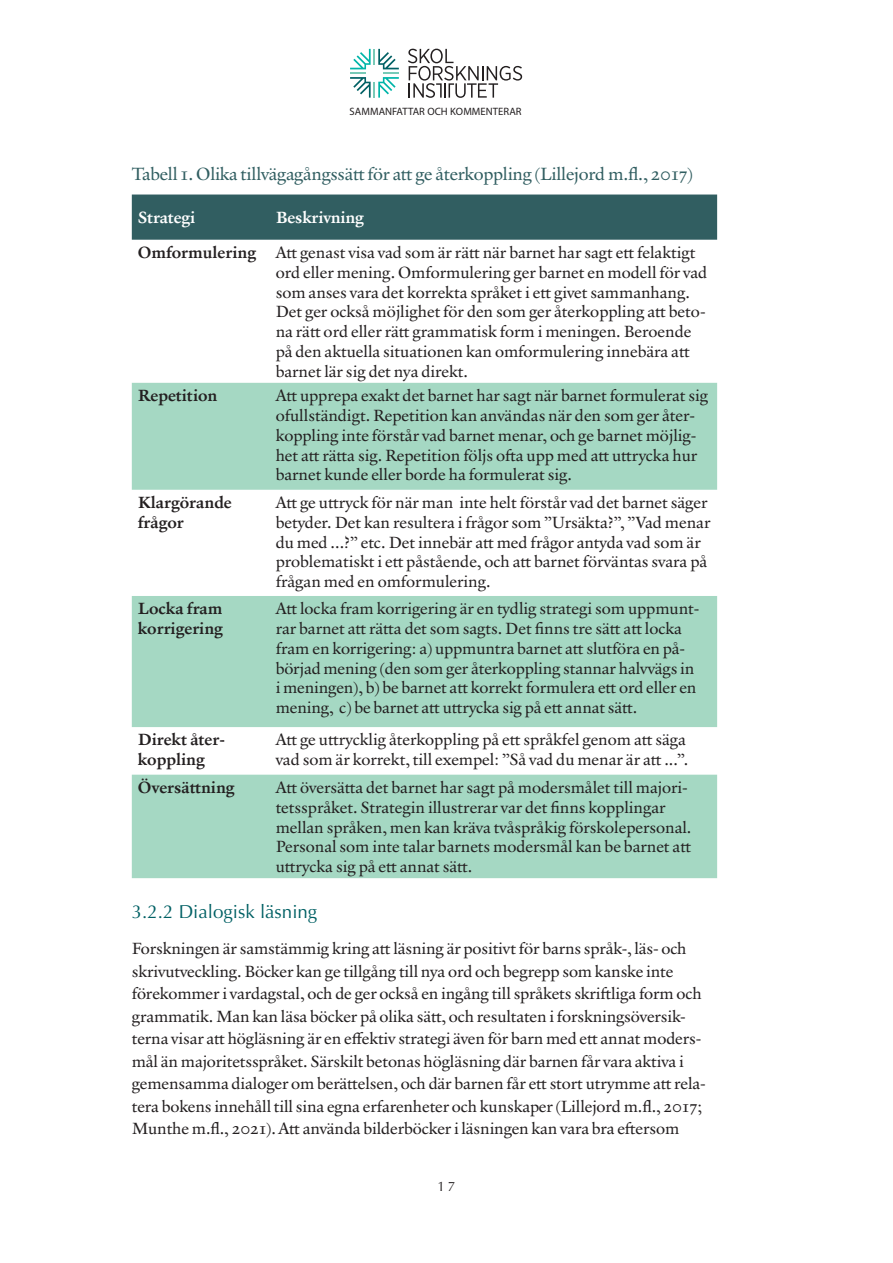
<style>
.page{position:relative;width:893px;height:1263px;background:#fff}
.page>*{position:absolute;margin:0;border:0;box-sizing:border-box;transform-origin:0 0}
.t1{font:18.75px "Optima";color:#006064}
.t2{font:18px "Verdigris MVB Pro Text";letter-spacing:-.01em;color:#315e61}
.t3{font:16.5px/19.8px "Verdigris MVB Pro Text";color:#231f20}
.t4{font:700 16.5px/19.8px "Verdigris MVB Pro Text";color:#231f20}
.t5{font:700 16.5px "Verdigris MVB Pro Text";letter-spacing:-.01em;color:#fff}
.t6{font:13.5px "Optima";color:#231f20}
.t7{font:10.65px "Myriad Pro";letter-spacing:.005em;color:#231f20}
.s1{font-weight:700;color:#fff}
.s2{font-weight:700}
</style>
<div class="page">
<svg style="left:408px;top:49px;width:114px;height:49px"></svg>
<svg style="left:350px;top:49px;width:49px;height:49px"></svg>
<div style="left:132px;top:195px;width:585px;height:45px;background:#315e61"></div>
<svg style="left:132px;top:383px;width:585px;height:495px;fill:#a5d8c3"></svg>
<p class="t7" style="left:350px;top:105px;width:174px">SAMMANFATTAR OCH KOMMENTERAR</p>
<p class="t2" style="left:132px;top:161px;width:563px">Tabell 1. Olika tillvägagångssätt för att ge återkoppling (Lillejord m.fl., 2017)</p>
<p class="t5" style="left:138px;top:206px;width:59px">Strategi</p>
<p class="t3" style="left:138px;top:200px;width:559px;line-height:34.8px;text-indent:138px"><span class="s1">Beskrivning<br></span><span class="s2">Omformulering</span> Att genast visa vad som är rätt när barnet har sagt ett felaktigt</p>
<p class="t3" style="left:276px;top:262px;width:433px">ord eller mening. Omformulering ger barnet en modell för vad som anses vara det korrekta språket i ett givet sammanhang.<br>Det ger också möjlighet för den som ger återkoppling att beto&shy;na rätt ord eller rätt grammatisk form i meningen. Beroende på den aktuella situationen kan omformulering innebära att barnet lär sig det nya direkt.</p>
<p class="t4" style="left:138px;top:385px;width:81px">Repetition</p>
<p class="t3" style="left:276px;top:385px;width:434px">Att upprepa exakt det barnet har sagt när barnet formulerat sig ofullständigt. Repetition kan användas när den som ger åter&shy;koppling inte förstår vad barnet menar, och ge barnet möjlig&shy;het att rätta sig. Repetition följs ofta upp med att uttrycka hur barnet kunde eller borde ha formulerat sig.</p>
<p class="t4" style="left:138px;top:492px;width:95px">Klargörande frågor</p>
<p class="t3" style="left:276px;top:492px;width:436px">Att ge uttryck för när man inte helt förstår vad det barnet säger betyder. Det kan resultera i frågor som ”Ursäkta?”, ”Vad menar du med ...?” etc. Det innebär att med frågor antyda vad som är problematiskt i ett påstående, och att barnet förväntas svara på frågan med en omformulering.</p>
<p class="t4" style="left:138px;top:598px;width:87px">Locka fram korrigering</p>
<p class="t3" style="left:276px;top:598px;width:425px">Att locka fram korrigering är en tydlig strategi som upp munt - rar barnet att rätta det som sagts. Det finns tre sätt att locka fram en korrigering: a) uppmuntra barnet att slutföra en på&shy;börjad mening (den som ger återkoppling stannar halvvägs in i meningen), b) be barnet att korrekt formulera ett ord eller en mening, c) be barnet att uttrycka sig på ett annat sätt.</p>
<p class="t4" style="left:138px;top:729px;width:89px">Direkt åter&shy;koppling</p>
<p class="t3" style="left:276px;top:729px;width:414px">Att ge uttrycklig återkoppling på ett språkfel genom att säga vad som är korrekt, till exempel: ”Så vad du menar är att ...”.</p>
<p class="t4" style="left:138px;top:777px;width:98px">Översättning</p>
<p class="t3" style="left:276px;top:777px;width:417px">Att översätta det barnet har sagt på modersmålet till majori&shy;tets språket. Strategin illustrerar var det finns kopplingar mellan språken, men kan kräva tvåspråkig förskolepersonal.<br>Personal som inte talar barnets modersmål kan be barnet att uttrycka sig på ett annat sätt.</p>
<p class="t1" style="left:132px;top:901px;width:187px">3.2.2 Dialogisk läsning</p>
<p class="t3" style="left:132px;top:937px;width:575px;line-height:22.5px">Forskningen är samstämmig kring att läsning är positivt för barns språk-, läs- och skriv utveckling. Böcker kan ge tillgång till nya ord och begrepp som kanske inte förekommer i vardagstal, och de ger också en ingång till språkets skriftliga form och grammatik. Man kan läsa böcker på olika sätt, och resultaten i forskningsöversik&shy;terna visar att högläsning är en effektiv strategi även för barn med ett annat moders&shy;mål än majoritetsspråket. Särskilt betonas högläsning där barnen får vara aktiva i gemensamma dialoger om berättelsen, och där barnen får ett stort utrymme att rela&shy;tera bokens innehåll till sina egna erfarenheter och kunskaper (Lillejord m.fl., 2017; Munthe m.fl., 2021). Att använda bilderböcker i läsningen kan vara bra eftersom</p>
<p class="t6" style="left:438px;top:1178px;width:19px">17</p>
</div>
